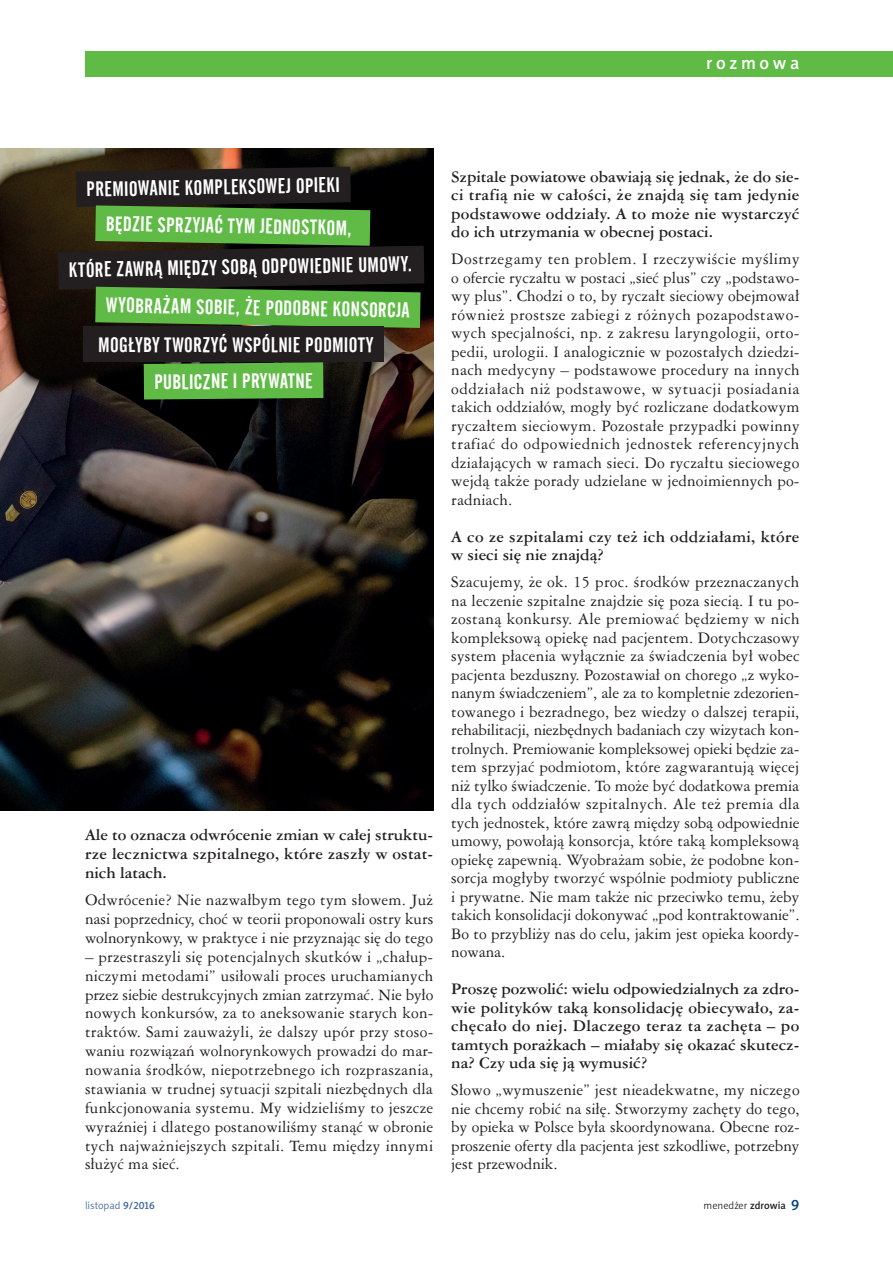
<style>
.page{position:relative;width:893px;height:1263px;background:#fff}
.page>*{position:absolute;margin:0;border:0;box-sizing:border-box;transform-origin:0 0}
.t1{font:20.7px "Alternate Gothic No 2 EU Normal";letter-spacing:.015em;color:#fff}
.t2{font:18px "Naomi Sans EFN Medium";letter-spacing:.2em;color:#fff}
.t3{font:15px/18.5px "Ameri Garmnd PL";color:#231f20;text-align:justify}
.t4{font:700 15px/18.5px "Ameri Garmnd PL";color:#231f20;text-align:justify}
.t5{font:10.5px "Naomi Sans EFN Light";color:#231f20}
.t6{font:10.5px "Naomi Sans EFN Light";color:#3d6799}
.s1{font-family:"Naomi Sans EFN Medium"}
.s2{font-family:"Naomi Sans EFN Medium";font-size:15px;color:#004279}
</style>
<div class="page">
<img style="left:0;top:149px;width:433px;height:661px">
<div style="left:85px;top:51px;width:808px;height:26px;background:#60bb46"></div>
<svg style="left:58px;top:167px;width:366px;height:161px;background:#355327"></svg>
<div style="left:144px;top:362px;width:179px;height:37px;background:#60bb46"></div>
<div style="left:83px;top:327px;width:301px;height:35px;background:#231f20"></div>
<p class="t2" style="left:706px;top:52px;width:95px">rozmowa</p>
<h1 class="t1" style="left:86px;top:178px;width:255px;rotate:-1deg">PREMIOWANIE KOMPLEKSOWEJ OPIEKI</h1>
<h1 class="t1" style="left:106px;top:212px;width:247px;rotate:1deg">BĘDZIE SPRZYJAĆ TYM JEDNOSTKOM,</h1>
<h1 class="t1" style="left:69px;top:258px;width:345px;rotate:-1deg">KTÓRE ZAWRĄ MIĘDZY SOBĄ ODPOWIEDNIE UMOWY.</h1>
<h1 class="t1" style="left:106px;top:293px;width:305px;rotate:1deg">WYOBRAŻAM SOBIE, ŻE PODOBNE KONSORCJA</h1>
<h1 class="t1" style="left:98px;top:333px;width:277px">MOGŁYBY TWORZYĆ WSPÓLNIE PODMIOTY</h1>
<h1 class="t1" style="left:154px;top:370px;width:160px">PUBLICZNE I PRYWATNE</h1>
<p class="t4" style="left:85px;top:825px;width:350px;line-height:18.9px">Ale to oznacza odwrócenie zmian w całej struktu&shy;rze lecznictwa szpitalnego, które zaszły w ostat&shy;nich latach.</p>
<p class="t3" style="left:85px;top:890px;width:350px;line-height:18.9px">Odwrócenie? Nie nazwałbym tego tym słowem. Już nasi poprzednicy, choć w teorii proponowali ostry kurs wolnorynkowy, w praktyce i nie przyznając się do tego</p>
<p class="t3" style="left:85px;top:947px;width:350px;line-height:18.9px">– przestraszyli się potencjalnych skutków i „chałup&shy;niczymi metodami” usiłowali proces uruchamianych przez siebie destrukcyjnych zmian zatrzymać. Nie było nowych konkursów, za to aneksowanie starych kon&shy;traktów. Sami zauważyli, że dalszy upór przy stoso&shy;waniu rozwiązań wolnorynkowych prowadzi do mar&shy;nowania środków, niepotrzebnego ich rozpraszania, stawiania w trudnej sytuacji szpitali niezbędnych dla funkcjonowania systemu. My widzieliśmy to jeszcze wyraźniej i dlatego postanowiliśmy stanąć w obronie tych najważniejszych szpitali. Temu między innymi służyć ma sieć.</p>
<p class="t4" style="left:451px;top:167px;width:350px">Szpitale powiatowe obawiają się jednak, że do sie&shy;ci trafią nie w całości, że znajdą się tam jedynie podstawowe oddziały. A to może nie wystarczyć do ich utrzymania w obecnej postaci.</p>
<p class="t3" style="left:451px;top:250px;width:350px">Dostrzegamy ten problem. I rzeczywiście myślimy o ofercie ryczałtu w postaci „sieć plus” czy „podstawo&shy;wy plus”. Chodzi o to, by ryczałt sieciowy obejmował również prostsze zabiegi z różnych pozapodstawo&shy;wych specjalności, np. z zakresu laryngologii, orto&shy;pedii, urologii. I analogicznie w pozostałych dziedzi&shy;nach medycyny – podstawowe procedury na innych oddziałach niż podstawowe, w sytuacji posiadania takich oddziałów, mogły być rozliczane dodatkowym ryczałtem sieciowym. Pozostałe przypadki powinny trafiać do odpowiednich jednostek referencyjnych działających w ramach sieci. Do ryczałtu sieciowego wejdą także porady udzielane w jednoimiennych po&shy;radniach.</p>
<p class="t4" style="left:451px;top:527px;width:350px">A co ze szpitalami czy też ich oddziałami, które w sieci się nie znajdą?</p>
<p class="t3" style="left:451px;top:573px;width:350px">Szacujemy, że ok. 15 proc. środków przeznaczanych na leczenie szpitalne znajdzie się poza siecią. I tu po&shy;zostaną konkursy. Ale premiować będziemy w nich kompleksową opiekę nad pacjentem. Dotychczasowy system płacenia wyłącznie za świadczenia był wobec pacjenta bezduszny. Pozostawiał on chorego „z wyko&shy;nanym świadczeniem”, ale za to kompletnie zdezorien&shy;towanego i bezradnego, bez wiedzy o dalszej terapii, rehabilitacji, niezbędnych badaniach czy wizytach kon&shy;trolnych. Premiowanie kompleksowej opieki będzie za&shy;tem sprzyjać podmiotom, które zagwarantują więcej niż tylko świadczenie. To może być dodatkowa premia dla tych oddziałów szpitalnych. Ale też premia dla tych jednostek, które zawrą między sobą odpowiednie umowy, powołają konsorcja, które taką kompleksową opiekę zapewnią. Wyobrażam sobie, że podobne kon&shy;sorcja mogłyby tworzyć wspólnie podmioty publiczne i prywatne. Nie mam także nic przeciwko temu, żeby takich konsolidacji dokonywać „pod kontraktowanie”.<br>Bo to przybliży nas do celu, jakim jest opieka koordy&shy;nowana.</p>
<p class="t4" style="left:451px;top:979px;width:350px">Proszę pozwolić: wielu odpowiedzialnych za zdro&shy;wie polityków taką konsolidację obiecywało, za&shy;chęcało do niej. Dlaczego teraz ta zachęta – po tamtych porażkach – miałaby się okazać skutecz&shy;na? Czy uda się ją wymusić?</p>
<p class="t3" style="left:451px;top:1080px;width:350px">Słowo „wymuszenie” jest nieadekwatne, my niczego nie chcemy robić na siłę. Stworzymy zachęty do tego, by opieka w Polsce była skoordynowana. Obecne roz&shy;proszenie oferty dla pacjenta jest szkodliwe, potrzebny jest przewodnik.</p>
<p class="t6" style="left:85px;top:1199px;width:71px">listopad <span class="s1">9/2016</span></p>
<p class="t5" style="left:704px;top:1199px;width:97px">menedżer <span class="s1">zdrowia</span> <span class="s2">9</span></p>
</div>
